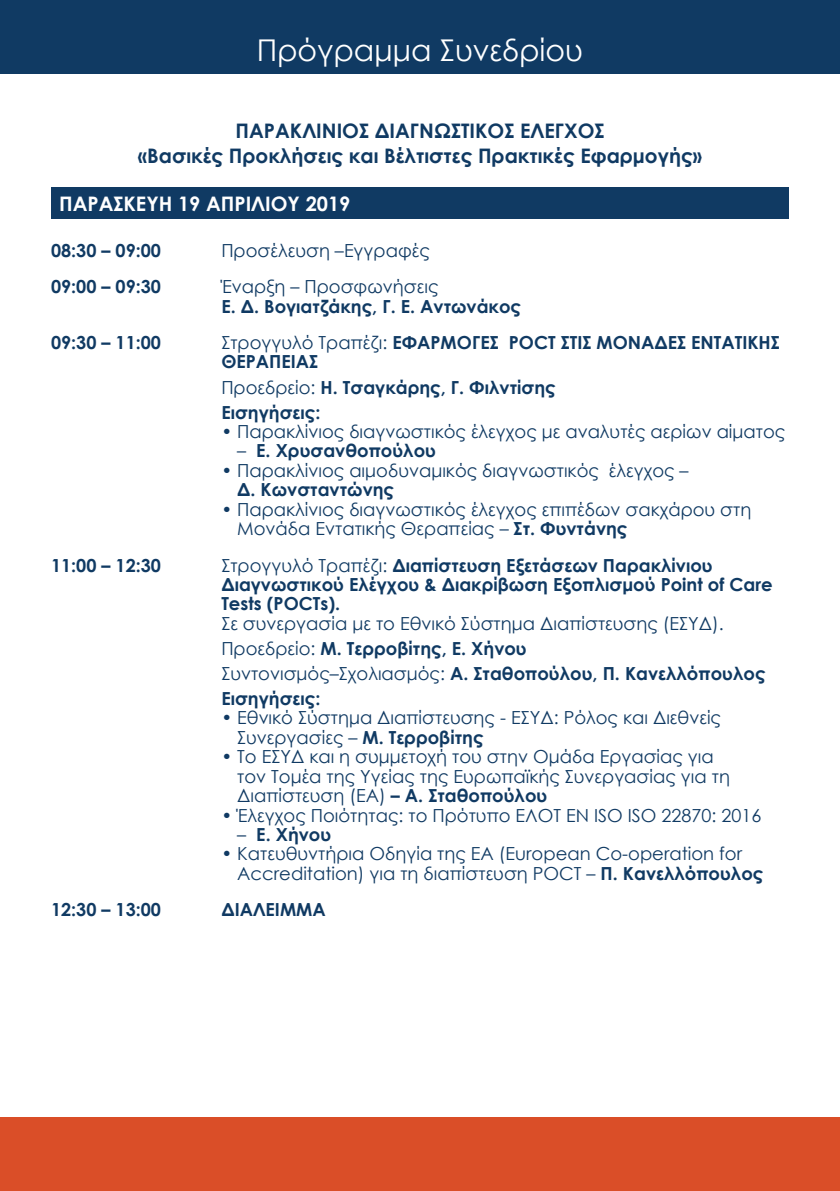
<style>
.page{position:relative;width:840px;height:1191px;background:#fff}
.page>*{position:absolute;margin:0;border:0;box-sizing:border-box;transform-origin:0 0}
.t1{font:30px "Century Gothic";color:#fff}
.t2{font:700 20px/25px "Century Gothic";color:#103a63;text-align:center}
.t3{font:700 20px "Century Gothic";color:#fff}
.t4{font:18px/19.4px "Century Gothic";color:#103a63}
.t5{font:700 18px/19.4px "Century Gothic";color:#103a63}
.s1{font-weight:400}
.s2{font-weight:700}
</style>
<div class="page">
<div style="left:0;top:0;width:839px;height:74px;background:#103a63"></div>
<div style="left:0;top:1117px;width:839px;height:74px;background:#da4e28"></div>
<div style="left:51px;top:188px;width:737px;height:31px;background:#103a63"></div>
<h1 class="t1" style="left:257px;top:29px;width:327px">Πρόγραμμα Συνεδρίου</h1>
<p class="t2" style="left:138px;top:117px;width:565px">ΠΑΡΑΚΛΙΝΙΟΣ ΔΙΑΓΝΩΣΤΙΚΟΣ ΕΛΕΓΧΟΣ<br>«Βασικές Προκλήσεις και Βέλτιστες Πρακτικές Εφαρμογής»</p>
<p class="t3" style="left:59px;top:188px;width:293px">ΠΑΡΑΣΚΕΥΗ 19 ΑΠΡΙΛΙΟΥ 2019</p>
<p class="t5" style="left:51px;top:240px;width:111px">08:30 – 09:00</p>
<p class="t4" style="left:221px;top:240px;width:210px">Προσέλευση –Εγγραφές</p>
<p class="t5" style="left:51px;top:276px;width:111px">09:00 – 09:30</p>
<p class="t4" style="left:221px;top:277px;width:218px">Έναρξη – Προσφωνήσεις</p>
<p class="t5" style="left:221px;top:296px;width:301px">Ε. Δ. Βογιατζάκης, Γ. Ε. Αντωνάκος</p>
<p class="t5" style="left:51px;top:332px;width:111px">09:30 – 11:00</p>
<p class="t5" style="left:221px;top:332px;width:559px"><span class="s1">Στρογγυλό Τραπέζι:</span> ΕΦΑΡΜΟΓΕΣ POCT ΣΤΙΣ ΜΟΝΑΔΕΣ ΕΝΤΑΤΙΚΗΣ<br>ΘΕΡΑΠΕΙΑΣ</p>
<p class="t5" style="left:221px;top:374px;width:336px;line-height:25px"><span class="s1">Προεδρείο:</span> Η. Τσαγκάρης, Γ. Φιλντίσης<br>Εισηγήσεις:</p>
<p class="t4" style="left:221px;top:421px;width:565px"><span class="s2">•</span> Παρακλίνιος διαγνωστικός έλεγχος με αναλυτές αερίων αίματος</p>
<p class="t5" style="left:237px;top:440px;width:200px"><span class="s1">–</span> Ε. Χρυσανθοπούλου</p>
<p class="t4" style="left:237px;top:460px;width:452px;text-indent:-16px"><span class="s2">•</span> Παρακλίνιος αιμοδυναμικός διαγνωστικός έλεγχος –<br><span class="s2">Δ. Κωνσταντώνης</span></p>
<p class="t4" style="left:237px;top:499px;width:515px;text-indent:-16px"><span class="s2">•</span> Παρακλίνιος διαγνωστικός έλεγχος επιπέδων σακχάρου στη<br>Μονάδα Εντατικής Θεραπείας – <span class="s2">Στ. Φυντάνης</span></p>
<p class="t5" style="left:51px;top:554px;width:111px">11:00 – 12:30</p>
<p class="t5" style="left:221px;top:554px;width:552px"><span class="s1">Στρογγυλό Τραπέζι:</span> Διαπίστευση Εξετάσεων Παρακλίνιου<br>Διαγνωστικού Ελέγχου &amp; Διακρίβωση Εξοπλισμού Point of Care<br>Tests (POCTs).</p>
<p class="t4" style="left:221px;top:610px;width:545px;line-height:25px">Σε συνεργασία με το Εθνικό Σύστημα Διαπίστευσης (ΕΣΥΔ).<br>Προεδρείο: <span class="s2">Μ. Τερροβίτης, Ε. Χήνου<br></span>Συντονισμός–Σχολιασμός: <span class="s2">Α. Σταθοπούλου, Π. Κανελλόπουλος Εισηγήσεις:</span></p>
<p class="t4" style="left:237px;top:708px;width:485px;text-indent:-16px"><span class="s2">•</span> Εθνικό Σύστημα Διαπίστευσης - ΕΣΥΔ: Ρόλος και Διεθνείς<br>Συνεργασίες – <span class="s2">Μ. Τερροβίτης</span></p>
<p class="t4" style="left:237px;top:747px;width:494px;text-indent:-16px"><span class="s2">•</span> Το ΕΣΥΔ και η συμμετοχή του στην Ομάδα Εργασίας για τον Τομέα της Υγείας της Ευρωπαϊκής Συνεργασίας για τη<br>Διαπίστευση (ΕΑ) <span class="s2">– Α. Σταθοπούλου</span></p>
<p class="t4" style="left:221px;top:805px;width:541px"><span class="s2">•</span> Έλεγχος Ποιότητας: το Πρότυπο ΕΛΟΤ ΕΝ ISO ISO 22870: 2016</p>
<p class="t5" style="left:237px;top:824px;width:95px"><span class="s1">–</span> Ε. Χήνου</p>
<p class="t4" style="left:237px;top:844px;width:527px;text-indent:-16px"><span class="s2">•</span> Κατευθυντήρια Οδηγία της ΕΑ (European Co-operation for<br>Accreditation) για τη διαπίστευση POCT – <span class="s2">Π. Κανελλόπουλος</span></p>
<p class="t5" style="left:51px;top:899px;width:111px">12:30 – 13:00</p>
<p class="t5" style="left:221px;top:899px;width:106px">ΔΙΑΛΕΙΜΜΑ</p>
</div>
